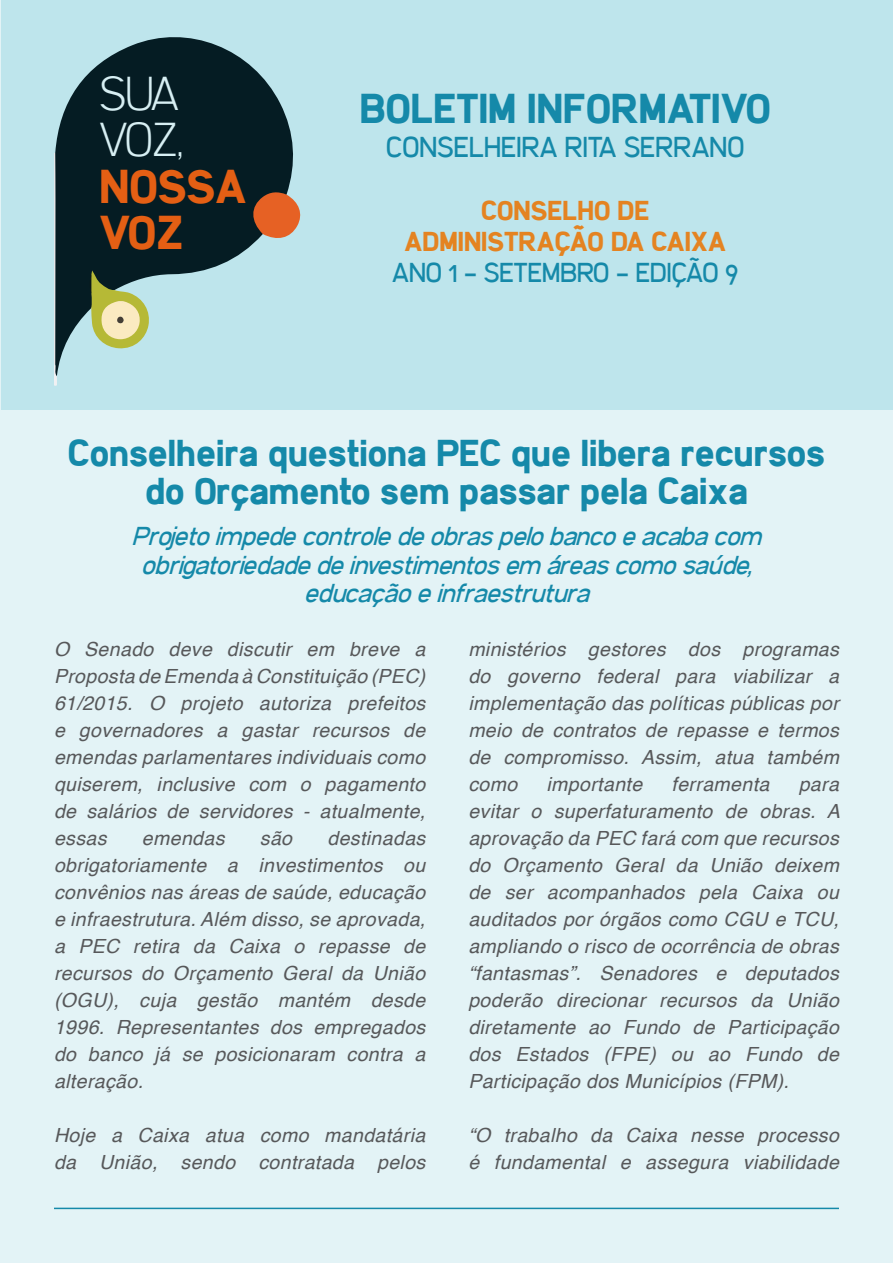
<style>
.page{position:relative;width:893px;height:1263px;background:#e3f3f6}
.page>*{position:absolute;margin:0;border:0;box-sizing:border-box;transform-origin:0 0}
.t1{font:700 49.5px "Filetto";color:#e45f14}
.t2{font:200 49.5px "Filetto";letter-spacing:-.025em;color:#d7eff3}
.t3{font:700 43.5px "Filetto";color:#1589a9}
.t4{font:700 39px/37.8px "Filetto";color:#1589a9;text-align:center}
.t5{font:30px "Filetto";color:#1589a9}
.t6{font:700 28.5px "Filetto";color:#e48321}
.t7{font:28.5px "Filetto";color:#1589a9}
.t8{font:italic 27px/28.5px "Filetto";color:#1589a9;text-align:center}
.t9{font:italic 19.5px/27px "Helvetica";letter-spacing:.02em;color:#57585a;text-align:justify}
</style>
<div class="page">
<div style="left:2px;top:1px;width:891px;height:409px;background:#bee5ec"></div>
<svg style="left:54px;top:376px;width:3px;height:10px"></svg>
<svg style="left:54px;top:37px;width:239px;height:339px;fill:#051c23"></svg>
<svg style="left:250px;top:191px;width:51px;height:50px"></svg>
<svg style="left:89px;top:270px;width:62px;height:79px"></svg>
<div style="left:117px;top:317px;width:7px;height:6px;background:#443e36;border-radius:50%"></div>
<hr style="left:54px;top:1208px;width:785px;height:1px;background:#1589a9">
<p class="t2" style="left:99px;top:60px;width:81px">SUA</p>
<p class="t2" style="left:99px;top:107px;width:85px">VOZ,</p>
<p class="t1" style="left:99px;top:153px;width:148px">NOSSA</p>
<p class="t1" style="left:99px;top:199px;width:85px">VOZ</p>
<p class="t3" style="left:360px;top:79px;width:412px">BOLETIM INFORMATIVO</p>
<p class="t5" style="left:386px;top:128px;width:360px">CONSELHEIRA RITA SERRANO</p>
<p class="t6" style="left:481px;top:191px;width:170px">CONSELHO DE</p>
<p class="t6" style="left:405px;top:222px;width:323px">ADMINISTRAÇÃO DA CAIXA</p>
<p class="t7" style="left:392px;top:254px;width:348px">ANO 1 - SETEMBRO - EDIÇÃO 9</p>
<p class="t4" style="left:68px;top:432px;width:759px">Conselheira questiona PEC que libera recursos do Orçamento sem passar pela Caixa</p>
<p class="t8" style="left:132px;top:522px;width:640px">Projetoimpedecontroledeobraspelobancoeacabacom obrigatoriedadedeinvestimentosem áreascomosaúde,</p>
<p class="t8" style="left:304px;top:579px;width:295px">educaçãoeinfraestrutura</p>
<p class="t9" style="left:54px;top:636px;width:373px">O Senado deve discutir em breve a Proposta de Emenda à Constituição (PEC)<br>61/2015. O projeto autoriza prefeitos e governadores a gastar recursos de emendas parlamentares individuais como quiserem, inclusive com o pagamento de salários de servidores - atualmente, essas</p>
<p class="t9" style="left:468px;top:636px;width:372px">ministérios gestores dos programas do governo federal para viabilizar a implementação das políticas públicas por meio de contratos de repasse e termos de compromisso. Assim, atua também como</p>
<p class="t9" style="left:547px;top:771px;width:97px">importante</p>
<p class="t9" style="left:672px;top:771px;width:99px">ferramenta</p>
<p class="t9" style="left:468px;top:771px;width:373px;text-indent:330px">para evitar o superfaturamento de obras. A aprovação da PEC fará com que recursos do Orçamento Geral da União deixem de ser acompanhados pela Caixa ou auditados por órgãos como CGU e TCU, ampliando o risco de ocorrência de obras “fantasmas”. Senadores e deputados poderão direcionar recursos da União diretamente ao Fundo de Participação dos Estados (FPE) ou ao Fundo de Participação dos Municípios (FPM).</p>
<p class="t9" style="left:468px;top:1122px;width:372px">“O trabalho da Caixa nesse processo é fundamental e assegura viabilidade</p>
<p class="t9" style="left:54px;top:825px;width:373px;text-indent:273px">destinadas obrigatoriamente a investimentos ou convênios nas áreas de saúde, educação e infraestrutura. Além disso, se aprovada, a PEC retira da Caixa o repasse de recursos do Orçamento Geral da União (OGU), cuja gestão mantém desde 1996. Representantes dos empregados do banco já se posicionaram contra a alteração.</p>
<p class="t9" style="left:54px;top:1122px;width:373px">Hoje a Caixa atua como mandatária da União, sendo contratada pelos</p>
<p class="t9" style="left:142px;top:825px;width:84px">emendas</p>
<p class="t9" style="left:260px;top:825px;width:34px">são</p>
</div>
